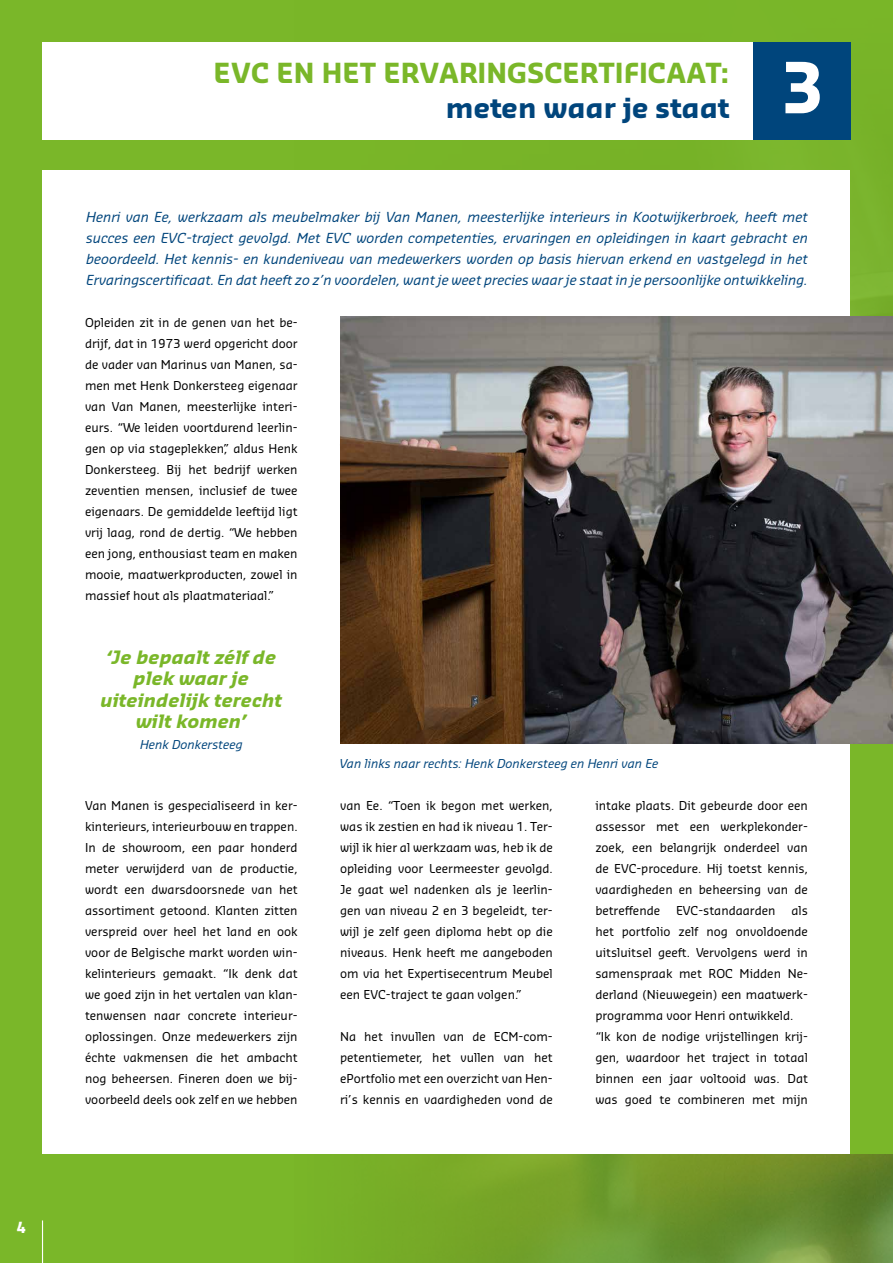
<style>
.page{position:relative;width:893px;height:1263px;background:#7ab729}
.page>*{position:absolute;margin:0;border:0;box-sizing:border-box;transform-origin:0 0}
.t1{font:700 68.55px "Sansa";color:#fff}
.t2{font:700 27px "Sansa";color:#7ab729}
.t3{font:700 27px "Sansa";color:#00457c}
.t4{font:italic 700 18px/21.6px "Sansa Pro";color:#7ab729;text-align:center}
.t5{font:700 15px "Sansa";color:#fff}
.t6{font:italic 13.5px/21px "Sansa Pro";color:#00457c;text-align:justify}
.t7{font:12px/21px "Sansa Pro";color:#000;text-align:justify}
.t8{font:italic 12px "Sansa Pro";color:#00457c}
</style>
<div class="page">
<img style="left:85px;top:42px;width:808px;height:1221px">
<div style="left:850px;top:743px;width:43px;height:410px;background:#7ab729"></div>
<div style="left:43px;top:43px;width:749px;height:97px;background:#fff"></div>
<div style="left:753px;top:43px;width:97px;height:97px;background:#00457c"></div>
<div style="left:43px;top:170px;width:807px;height:983px;background:#fff"></div>
<hr style="left:42px;top:1220px;width:1px;height:43px;background:#fff">
<img style="left:340px;top:316px;width:553px;height:427px">
<p class="t5" style="left:17px;top:1218px;width:11px">4</p>
<h2 class="t2" style="left:213px;top:56px;width:517px">EVC EN HET ERVARINGSCERTIFICAAT:</h2>
<h2 class="t3" style="left:446px;top:91px;width:285px">meten waar je staat</h2>
<h1 class="t1" style="left:780px;top:45px;width:44px">3</h1>
<p class="t6" style="left:86px;top:206px;width:723px">Henri van Ee, werkzaam als meubelmaker bij Van Manen, meesterlijke interieurs in Kootwijkerbroek, heeft met succes een EVC-traject gevolgd. Met EVC worden competenties, ervaringen en opleidingen in kaart gebracht en beoordeeld. Het kennis- en kundeniveau van medewerkers worden op basis hiervan erkend en vastgelegd in het Ervaringscertificaat. En dat heeft zo z’n voordelen, want je weet precies waar je staat in je persoonlijke ontwikkeling.</p>
<p class="t7" style="left:85px;top:312px;width:214px">Opleiden zit in de genen van het be&shy;drijf, dat in 1973 werd opgericht door de vader van Marinus van Manen, sa&shy;men met Henk Donkersteeg eigenaar van Van Manen, meesterlijke interi&shy;eurs. “We leiden voortdurend leerlin&shy;gen op via stageplekken,” aldus Henk Donkersteeg. Bij het bedrijf werken zeventien mensen, inclusief de twee eigenaars. De gemiddelde leeftijd ligt vrij laag, rond de dertig. “We hebben een jong, enthousiast team en maken mooie, maatwerkproducten, zowel in massief hout als plaatmateriaal.”</p>
<h3 class="t4" style="left:101px;top:645px;width:183px">‘Je bepaalt zélf de plek waar je uiteindelijk terecht wilt komen’</h3>
<p class="t8" style="left:140px;top:737px;width:104px">Henk Donkersteeg</p>
<p class="t8" style="left:340px;top:756px;width:320px">Van links naar rechts: Henk Donkersteeg en Henri van Ee</p>
<p class="t7" style="left:85px;top:795px;width:214px">Van Manen is gespecialiseerd in ker&shy;kinterieurs, interieurbouw en trappen.<br>In de showroom, een paar honderd meter verwijderd van de productie, wordt een dwarsdoorsnede van het assortiment getoond. Klanten zitten verspreid over heel het land en ook voor de Belgische markt worden win&shy;kelinterieurs gemaakt. “Ik denk dat we goed zijn in het vertalen van klan&shy;tenwensen naar concrete interieur&shy;oplossingen. Onze medewerkers zijn échte vakmensen die het ambacht nog beheersen. Fineren doen we bij&shy;voorbeeld deels ook zelf en we hebben</p>
<p class="t7" style="left:340px;top:795px;width:214px">van Ee. “Toen ik begon met werken, was ik zestien en had ik niveau 1. Ter&shy;wijl ik hier al werkzaam was, heb ik de opleiding voor Leermeester gevolgd.<br>Je gaat wel nadenken als je leerlin&shy;gen van niveau 2 en 3 begeleidt, ter&shy;wijl je zelf geen diploma hebt op die niveaus. Henk heeft me aangeboden om via het Expertisecentrum Meubel een EVC-traject te gaan volgen.”</p>
<p class="t7" style="left:340px;top:1026px;width:214px">Na het invullen van de ECM-com&shy;petentiemeter, het vullen van het ePortfolio met een overzicht van Hen&shy;ri’s kennis en vaardigheden vond de</p>
<p class="t7" style="left:595px;top:795px;width:214px">intake plaats. Dit gebeurde door een assessor met een werkplekonder&shy;zoek, een belangrijk onderdeel van de EVC-procedure. Hij toetst kennis, vaardigheden en beheersing van de betreffende</p>
<p class="t7" style="left:676px;top:900px;width:101px">EVC-standaarden</p>
<p class="t7" style="left:595px;top:900px;width:214px;text-align:left;text-indent:196px">als het portfolio zelf nog onvoldoende uitsluitsel geeft. Vervolgens werd in samenspraak met ROC Midden Ne&shy;derland (Nieuwegein) een maatwerk&shy;programma voor Henri ontwikkeld. “Ik kon de nodige vrijstellingen krij&shy;gen, waardoor het traject in totaal binnen een jaar voltooid was. Dat was goed te combineren met mijn</p>
</div>
